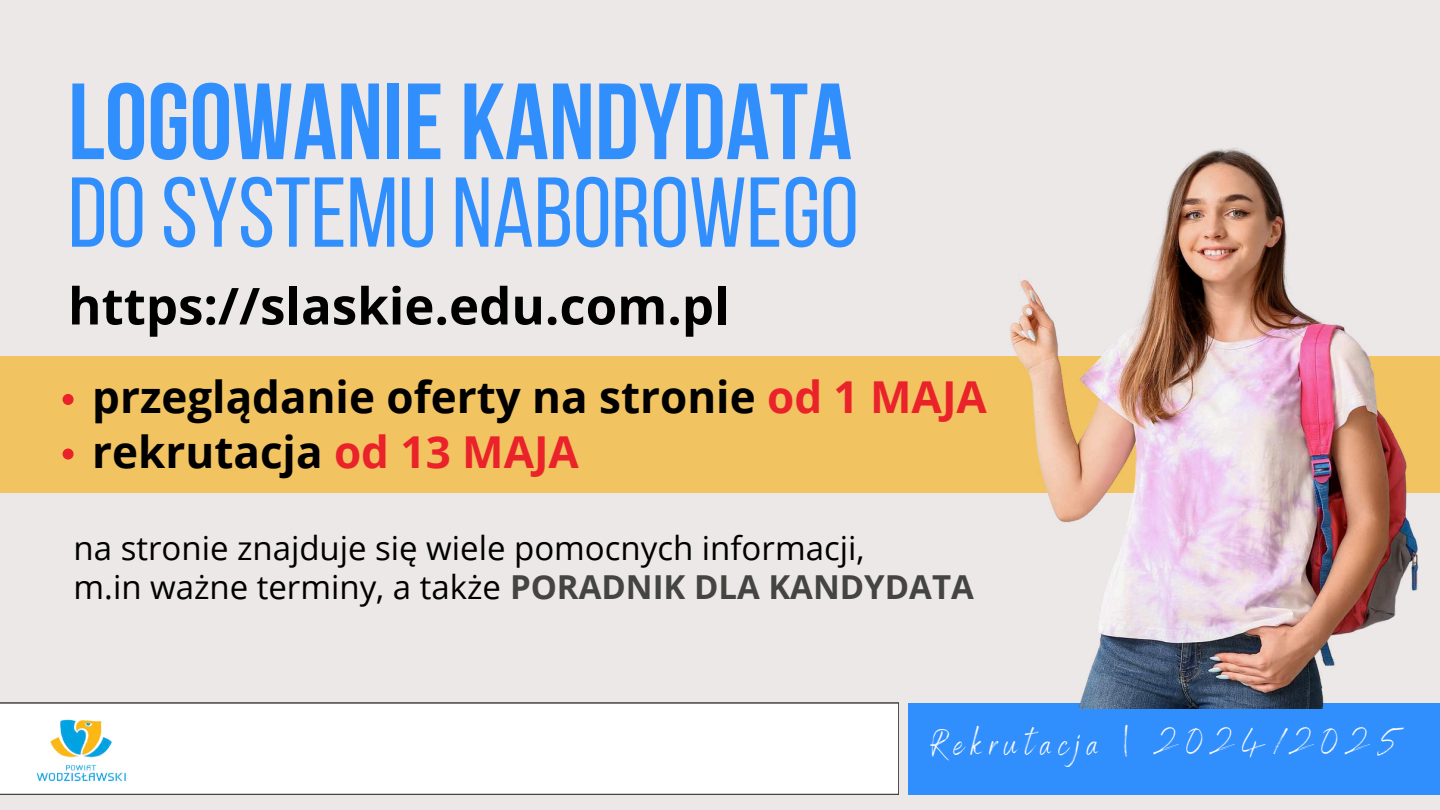
<style>
.page{position:relative;width:1440px;height:810px;background:#ece8e8}
.page>*{position:absolute;margin:0;border:0;box-sizing:border-box;transform-origin:0 0}
.t1{font:700 108px "Bebas Neue";color:#318ffd}
.t2{font:99px "Bebas Neue";color:#318ffd}
.t3{font:700 51px "Open Sans";color:#000}
.t4{font:700 44px "Open Sans";color:#000}
.t5{font:36.4px "Benedict";letter-spacing:.2em;color:#fafafa}
.t6{font:33px/39px "Open Sans";color:#000}
.s1{color:#ea222a}
.s2{font-weight:700;color:#444440}
</style>
<div class="page">
<div style="left:909px;top:703px;width:531px;height:92px;background:#318ffd"></div>
<div style="left:0;top:703px;width:899px;height:91px;background:#fff"></div>
<div style="left:0;top:357px;width:1440px;height:136px;background:#f2c361"></div>
<img style="left:16px;top:702px;width:130px;height:93px">
<img style="left:971px;top:148px;width:469px;height:560px">
<div style="left:63px;top:394px;width:11px;height:11px;background:#ea222a;border-radius:50%"></div>
<div style="left:63px;top:449px;width:11px;height:11px;background:#ea222a;border-radius:50%"></div>
<h1 class="t1" style="left:68px;top:78px;width:786px">LOGOWANIE KANDYDATA</h1>
<h2 class="t2" style="left:68px;top:172px;width:792px">DOSYSTEMU NABOROWEGO</h2>
<h3 class="t3" style="left:68px;top:270px;width:663px">https://slaskie.edu.com.pl</h3>
<h3 class="t4" style="left:92px;top:366px;width:896px">przeglądanie oferty na stronie <span class="s1">od 1 MAJA</span></h3>
<h3 class="t4" style="left:92px;top:421px;width:488px">rekrutacja <span class="s1">od 13 MAJA</span></h3>
<p class="t6" style="left:74px;top:528px;width:902px">na stronie znajduje się wiele pomocnych informacji,<br>m.in ważne terminy, a także <span class="s2">PORADNIK DLA KANDYDATA</span></p>
<p class="t5" style="left:930px;top:720px;width:475px">Rekrutacja | 2024/2025</p>
</div>
